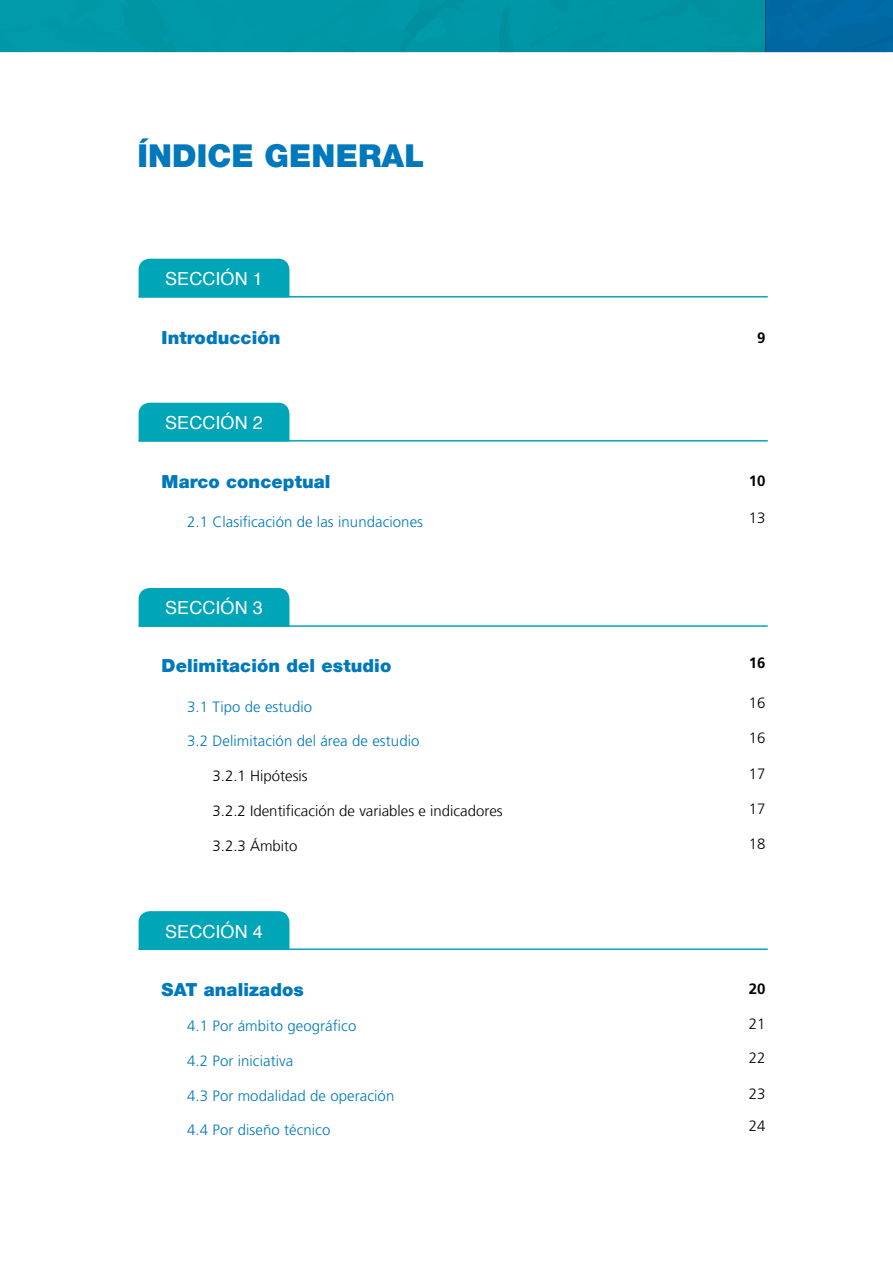
<style>
.page{position:relative;width:893px;height:1263px;background:#fff}
.page>*{position:absolute;margin:0;border:0;box-sizing:border-box;transform-origin:0 0}
.t1{font:900 31.5px "Helvetica 95";letter-spacing:.005em;color:#0079bc}
.t2{font:900 18px "Helvetica 95";letter-spacing:.005em;color:#0079bc}
.t3{font:18px "Helvetica";letter-spacing:.005em;color:#fff}
.t4{font:300 15px "Frutiger";letter-spacing:.005em;color:#0079bc}
.t5{font:300 15px "Frutiger LT";color:#000}
.t6{font:300 15px/31.5px "Frutiger LT Std";letter-spacing:.005em;color:#000}
.t7{font:700 15px "Frutiger LT Std";color:#000}
</style>
<div class="page">
<div style="left:0;top:0;width:765px;height:52px;background:#0096a6"></div>
<div style="left:765px;top:0;width:128px;height:52px;background:#0067a1"></div>
<div style="left:139px;top:259px;width:150px;height:39px;background:#00a6b7"></div>
<div style="left:139px;top:403px;width:150px;height:39px;background:#00a6b7"></div>
<div style="left:139px;top:588px;width:150px;height:37px;background:#00a6b7"></div>
<div style="left:139px;top:911px;width:150px;height:37px;background:#00a6b7"></div>
<hr style="left:139px;top:296px;width:629px;height:1px;background:#00a6b7">
<hr style="left:139px;top:440px;width:629px;height:1px;background:#00a6b7">
<hr style="left:139px;top:625px;width:629px;height:2px;background:#00a6b7">
<hr style="left:139px;top:948px;width:629px;height:2px;background:#00a6b7">
<h1 class="t1" style="left:137px;top:136px;width:288px">ÍNDICE GENERAL</h1>
<p class="t3" style="left:165px;top:267px;width:99px">SECCIÓN 1</p>
<p class="t2" style="left:162px;top:327px;width:120px">Introducción</p>
<p class="t3" style="left:165px;top:411px;width:99px">SECCIÓN 2</p>
<p class="t2" style="left:162px;top:470px;width:171px">Marco conceptual</p>
<p class="t4" style="left:187px;top:513px;width:238px">2.1 Clasificación de las inundaciones</p>
<p class="t3" style="left:165px;top:597px;width:99px">SECCIÓN 3</p>
<p class="t2" style="left:162px;top:655px;width:231px">Delimitación del estudio</p>
<p class="t4" style="left:187px;top:698px;width:127px">3.1 Tipo de estudio</p>
<p class="t4" style="left:187px;top:733px;width:234px">3.2 Delimitación del área de estudio</p>
<p class="t5" style="left:213px;top:767px;width:97px">3.2.1 Hipótesis</p>
<p class="t5" style="left:213px;top:802px;width:292px">3.2.2 Identificación de variables e indicadores</p>
<p class="t5" style="left:213px;top:837px;width:87px">3.2.3 Ámbito</p>
<p class="t3" style="left:165px;top:920px;width:99px">SECCIÓN 4</p>
<p class="t2" style="left:162px;top:979px;width:144px">SAT analizados</p>
<p class="t4" style="left:187px;top:1017px;width:171px">4.1 Por ámbito geográfico</p>
<p class="t4" style="left:187px;top:1052px;width:108px">4.2 Por iniciativa</p>
<p class="t4" style="left:187px;top:1087px;width:209px">4.3 Por modalidad de operación</p>
<p class="t4" style="left:187px;top:1122px;width:145px">4.4 Por diseño técnico</p>
<p class="t7" style="left:757px;top:329px;width:10px">9</p>
<p class="t7" style="left:749px;top:472px;width:18px">10</p>
<p class="t6" style="left:749px;top:503px;width:18px">13</p>
<p class="t7" style="left:749px;top:654px;width:18px">16</p>
<p class="t6" style="left:749px;top:687px;width:18px">16</p>
<p class="t6" style="left:749px;top:723px;width:18px">16</p>
<p class="t6" style="left:749px;top:758px;width:18px">17</p>
<p class="t6" style="left:749px;top:793px;width:18px">17</p>
<p class="t6" style="left:749px;top:828px;width:18px">18</p>
<p class="t7" style="left:749px;top:980px;width:18px">20</p>
<p class="t6" style="left:749px;top:1008px;width:18px">21</p>
<p class="t6" style="left:749px;top:1042px;width:18px">22</p>
<p class="t6" style="left:749px;top:1078px;width:18px">23<br>24</p>
</div>
